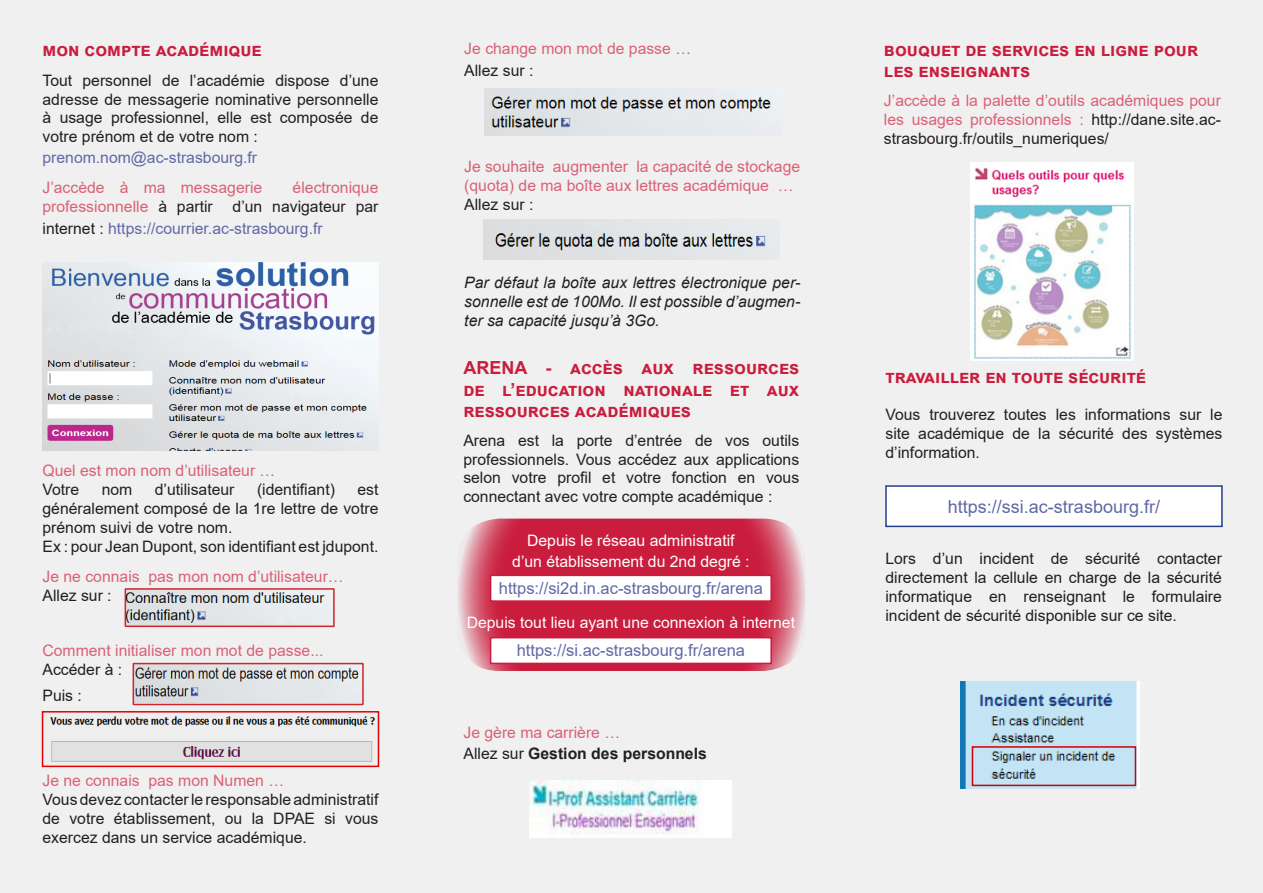
<style>
.page{position:relative;width:1263px;height:893px;background:#f0f0f0}
.page>*{position:absolute;margin:0;border:0;box-sizing:border-box;transform-origin:0 0}
.t1{font:700 18px/21.6px "Arial";color:#ca1d3d}
.t2{font:18px "Arial";color:#6168a7}
.t3{font:16.5px "Arial";color:#6168a7}
.t4{font:15.75px/18.9px "Arial";color:#231f20;text-align:justify}
.t5{font:15.75px/18.9px "Arial";color:#da6177;text-align:justify}
.t6{font:italic 15.75px/18.9px "Arial";color:#231f20;text-align:justify}
.t7{font:15.75px/21px "Arial";color:#fff;text-align:center}
.t8{font:15.75px/21.6px "Arial";color:#6168a7}
.t9{font:700 15.75px "Arial";color:#231f20}
.s1{color:#231f20}
.s2{font-weight:400}
</style>
<div class="page">
<img style="left:136px;top:666px;width:223px;height:36px">
<div style="left:133px;top:663px;width:231px;height:42px;border:2px solid #d1232a"></div>
<img style="left:50px;top:716px;width:324px;height:46px">
<div style="left:42px;top:711px;width:337px;height:56px;border:2px solid #e70000"></div>
<img style="left:971px;top:163px;width:163px;height:198px">
<img style="left:43px;top:263px;width:335px;height:187px">
<img style="left:484px;top:89px;width:287px;height:47px">
<img style="left:483px;top:219px;width:291px;height:41px">
<img style="left:530px;top:780px;width:201px;height:57px">
<div style="left:886px;top:486px;width:336px;height:40px;background:#fff"></div>
<div style="left:885px;top:485px;width:338px;height:42px;border:2px solid #253f8e"></div>
<img style="left:961px;top:681px;width:179px;height:107px">
<div style="left:972px;top:746px;width:164px;height:40px;border:2px solid #d20000"></div>
<svg style="left:457px;top:519px;width:348px;height:152px;fill:#ca1d3d"></svg>
<div style="left:491px;top:575px;width:280px;height:26px;background:#fff"></div>
<div style="left:490px;top:575px;width:282px;height:27px;border:2px solid #ca1d3d"></div>
<div style="left:491px;top:638px;width:280px;height:25px;background:#fff"></div>
<div style="left:490px;top:637px;width:282px;height:27px;border:2px solid #ca1d3d"></div>
<img style="left:128px;top:591px;width:197px;height:33px">
<div style="left:125px;top:588px;width:210px;height:39px;border:2px solid #d1232a"></div>
<p class="t1" style="left:43px;top:39px;width:221px">mon compte académique</p>
<p class="t4" style="left:43px;top:71px;width:337px">Tout personnel de l’académie dispose d’une adresse de messagerie nominative personnelle à usage professionnel, elle est composée de votre prénom et de votre nom :</p>
<p class="t8" style="left:43px;top:147px;width:216px">prenom.nom@ac-strasbourg.fr</p>
<p class="t5" style="left:43px;top:178px;width:221px">J’accède à ma messagerie</p>
<p class="t5" style="left:293px;top:178px;width:87px">électronique</p>
<p class="t5" style="left:43px;top:197px;width:172px">professionnelle <span class="s1">à partir</span></p>
<p class="t8" style="left:43px;top:196px;width:337px;text-indent:190px"><span class="s1">d’un navigateur par internet :</span> https://courrier.ac-strasbourg.fr</p>
<p class="t5" style="left:43px;top:461px;width:234px">Quel est mon nom d’utilisateur …</p>
<p class="t4" style="left:43px;top:480px;width:38px">Votre</p>
<p class="t4" style="left:102px;top:480px;width:32px">nom</p>
<p class="t4" style="left:155px;top:480px;width:81px">d’utilisateur</p>
<p class="t4" style="left:257px;top:480px;width:79px">(identifiant)</p>
<p class="t4" style="left:43px;top:480px;width:337px;text-indent:315px">est généralement composé de la 1re lettre de votre prénom suivi de votre nom.</p>
<p class="t4" style="left:43px;top:537px;width:337px">Ex : pour Jean Dupont, son identifiant est jdupont.</p>
<p class="t5" style="left:43px;top:567px;width:303px">Je ne connais pas mon nom d’utilisateur…</p>
<p class="t4" style="left:43px;top:585px;width:71px">Allez sur :</p>
<p class="t5" style="left:43px;top:641px;width:282px">Comment initialiser mon mot de passe...</p>
<p class="t4" style="left:43px;top:660px;width:81px">Accéder à :</p>
<p class="t4" style="left:43px;top:686px;width:41px">Puis :</p>
<p class="t5" style="left:43px;top:771px;width:243px">Je ne connais pas mon Numen …</p>
<p class="t4" style="left:43px;top:790px;width:337px">Vous devez contacter le responsable administratif de votre établissement, ou la DPAE si vous exercez dans un service académique.</p>
<p class="t5" style="left:464px;top:39px;width:228px">Je change mon mot de passe …</p>
<p class="t4" style="left:464px;top:61px;width:71px">Allez sur :</p>
<p class="t5" style="left:464px;top:157px;width:337px">Je souhaite augmenter la capacité de stockage (quota) de ma boîte aux lettres académique …</p>
<p class="t4" style="left:464px;top:195px;width:71px">Allez sur :</p>
<p class="t6" style="left:464px;top:273px;width:337px">Par défaut la boîte aux lettres électronique per&shy;sonnelle est de 100Mo. Il est possible d’augmen&shy;ter sa capacité jusqu’à 3Go.</p>
<p class="t1" style="left:463px;top:357px;width:337px;text-align:justify">ARENA - accès aux ressources de l’education nationale et aux ressources académiques</p>
<p class="t4" style="left:463px;top:431px;width:337px">Arena est la porte d’entrée de vos outils professionnels. Vous accédez aux applications selon votre profil et votre fonction en vous connectant avec votre compte académique :</p>
<p class="t7" style="left:512px;top:530px;width:239px">Depuis le réseau administratif d’un établissement du 2nd degré :</p>
<p class="t3" style="left:499px;top:577px;width:266px">https://si2d.in.ac-strasbourg.fr/arena</p>
<p class="t7" style="left:467px;top:612px;width:330px">Depuis tout lieu ayant une connexion à internet</p>
<p class="t3" style="left:517px;top:639px;width:230px">https://si.ac-strasbourg.fr/arena</p>
<p class="t5" style="left:463px;top:722px;width:158px">Je gère ma carrière …</p>
<p class="t9" style="left:463px;top:742px;width:245px"><span class="s2">Allez sur</span> Gestion des personnels</p>
<p class="t1" style="left:884px;top:39px;width:312px">bouquet de services en ligne pour les enseignants</p>
<p class="t5" style="left:884px;top:91px;width:338px">J’accède à la palette d’outils académiques pour les usages professionnels : <span class="s1">http://dane.site.ac&shy;strasbourg.fr/outils_numeriques/</span></p>
<p class="t1" style="left:885px;top:366px;width:262px">travailler en toute sécurité</p>
<p class="t4" style="left:885px;top:405px;width:338px">Vous trouverez toutes les informations sur le site académique de la sécurité des systèmes d’information.</p>
<p class="t2" style="left:948px;top:494px;width:214px">https://ssi.ac-strasbourg.fr/</p>
<p class="t4" style="left:885px;top:549px;width:338px">Lors d’un incident de sécurité contacter directement la cellule en charge de la sécurité informatique en renseignant le formulaire incident de sécurité disponible sur ce site.</p>
</div>
